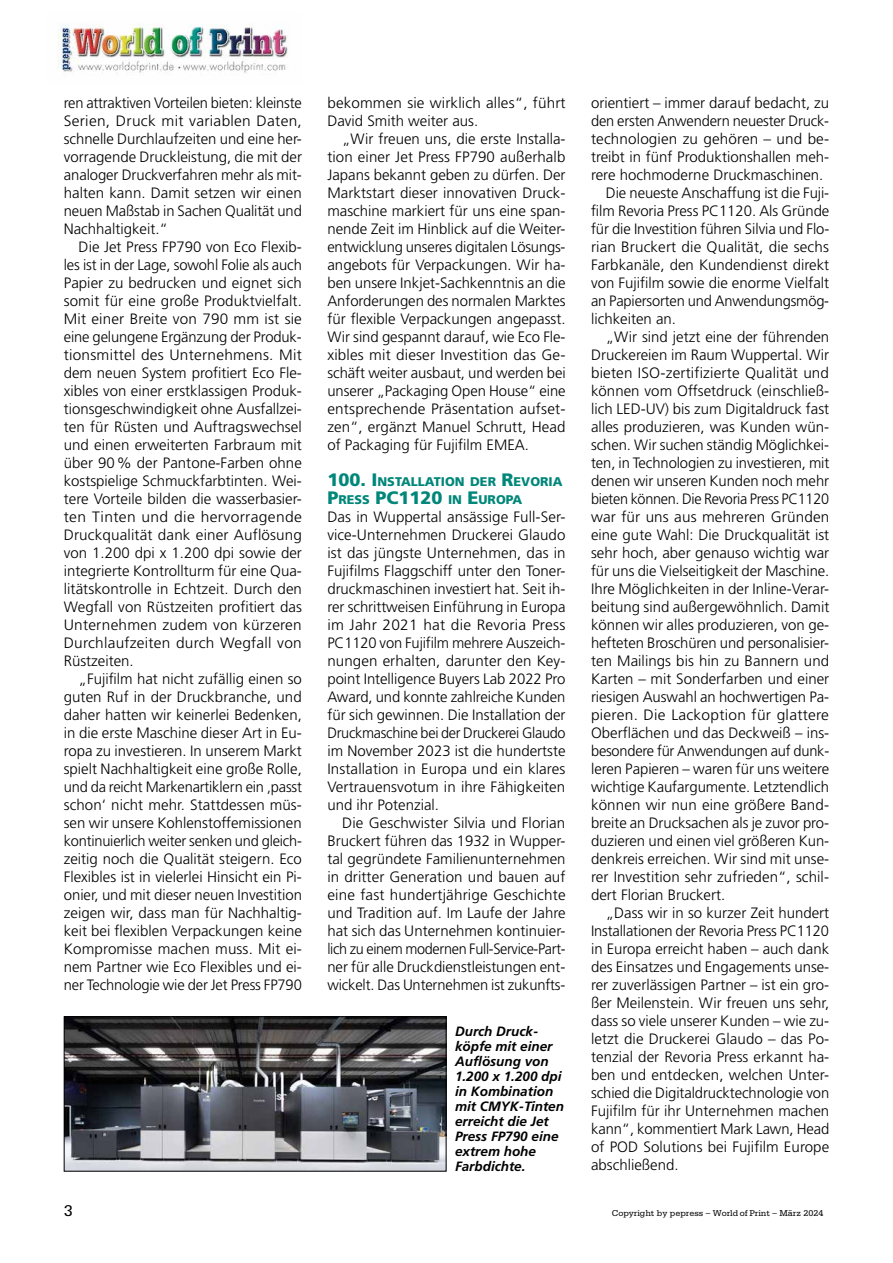
<style>
.page{position:relative;width:893px;height:1263px;background:#fff}
.page>*{position:absolute;margin:0;border:0;box-sizing:border-box;transform-origin:0 0}
.t1{font:16.5px "Serifa";color:#000}
.t2{font:300 15px/18px "Frutiger";color:#000;text-align:justify}
.t3{font:300 15px "Frutiger";letter-spacing:-.02em;color:#000;scale:.96 1}
.t4{font:italic 700 13.5px/15px "Frutiger";color:#000}
.t5{font:900 12.6px/18px "Frutiger";color:#00877a}
.t6{font:9px "Serifa";color:#000}
.s1{font-size:18px}
</style>
<div class="page">
<img style="left:66px;top:1018px;width:378px;height:151px">
<div style="left:64px;top:1016px;width:382px;height:155px;border:1px solid #000"></div>
<img style="left:58px;top:23px;width:230px;height:50px">
<p class="t2" style="left:64px;top:94px;width:240px">ren attraktiven Vorteilen bieten: kleinste Serien, Druck mit variablen Daten, schnelle Durchlaufzeiten und eine her&shy;vorragende Druckleistung, die mit der analoger Druckverfahren mehr als mit&shy;halten kann. Damit setzen wir einen neuen Maßstab in Sachen Qualität und Nachhaltigkeit.“</p>
<p class="t2" style="left:64px;top:238px;width:240px;text-indent:15px">Die Jet Press FP790 von Eco Flexib&shy;les ist in der Lage, sowohl Folie als auch Papier zu bedrucken und eignet sich somit für eine große Produktvielfalt.<br>Mit einer Breite von 790 mm ist sie eine gelungene Ergänzung der Produk&shy;tionsmittel des Unternehmens. Mit dem neuen System profitiert Eco Fle&shy;xibles von einer erstklassigen Produk&shy;tionsgeschwindigkeit ohne Ausfallzei&shy;ten für Rüsten und Auftragswechsel und einen erweiterten Farbraum mit über 90 % der Pantone-Farben ohne kostspielige Schmuckfarbtinten. Wei&shy;tere Vorteile bilden die wasserbasier&shy;ten Tinten und die hervorragende Druckqualität dank einer Auflösung von 1.200 dpi x 1.200 dpi sowie der integrierte Kontrollturm für eine Qua&shy;litätskontrolle in Echtzeit. Durch den Wegfall von Rüstzeiten profitiert das Unternehmen zudem von kürzeren Durchlaufzeiten durch Wegfall von Rüstzeiten.</p>
<p class="t2" style="left:64px;top:670px;width:240px;text-indent:15px">„Fujifilm hat nicht zufällig einen so guten Ruf in der Druckbranche, und daher hatten wir keinerlei Bedenken, in die erste Maschine dieser Art in Eu&shy;ropa zu investieren. In unserem Markt spielt Nachhaltigkeit eine große Rolle, und da reicht Markenartiklern ein ‚passt schon‘ nicht mehr. Stattdessen müs&shy;sen wir unsere Kohlenstoffemissionen kontinuierlich weiter senken und gleich&shy;zeitig noch die Qualität steigern. Eco Flexibles ist in vielerlei Hinsicht ein Pi&shy;onier, und mit dieser neuen Investition zeigen wir, dass man für Nachhaltig&shy;keit bei flexiblen Verpackungen keine Kompromisse machen muss. Mit ei&shy;nem Partner wie Eco Flexibles und ei&shy;ner Technologie wie der Jet Press FP790</p>
<p class="t2" style="left:327px;top:94px;width:240px">bekommen sie wirklich alles“, führt<br>David Smith weiter aus.</p>
<p class="t2" style="left:327px;top:130px;width:240px;text-indent:15px">„Wir freuen uns, die erste Installa&shy;tion einer Jet Press FP790 außerhalb Japans bekannt geben zu dürfen. Der Marktstart dieser innovativen Druck&shy;maschine markiert für uns eine span&shy;nende Zeit im Hinblick auf die Weiter&shy;entwicklung unseres digitalen Lösungs&shy;angebots für Verpackungen. Wir ha&shy;ben unsere Inkjet-Sachkenntnis an die Anforderungen des normalen Marktes für flexible Verpackungen angepasst.<br>Wir sind gespannt darauf, wie Eco Fle&shy;xibles mit dieser Investition das Ge&shy;schäft weiter ausbaut, und werden bei unserer „Packaging Open House“ eine entsprechende Präsentation aufset&shy;zen“, ergänzt Manuel Schrutt, Head of Packaging für Fujifilm EMEA.</p>
<p class="t5" style="left:327px;top:472px;width:237px"><span class="s1">100. I</span>NSTALLATION DER <span class="s1">R</span>EVORIA<br><span class="s1">P</span>RESS <span class="s1">PC1120</span> IN <span class="s1">E</span>UROPA</p>
<p class="t2" style="left:327px;top:508px;width:240px">Das in Wuppertal ansässige Full-Ser&shy;vice-Unternehmen Druckerei Glaudo ist das jüngste Unternehmen, das in Fujifilms Flaggschiff unter den Toner&shy;druckmaschinen investiert hat. Seit ih&shy;rer schrittweisen Einführung in Europa im Jahr 2021 hat die Revoria Press PC1120 von Fujifilm mehrere Auszeich&shy;nungen erhalten, darunter den Key&shy;point Intelligence Buyers Lab 2022 Pro Award, und konnte zahlreiche Kunden für sich gewinnen. Die Installation der Druckmaschine bei der Druckerei Glaudo im November 2023 ist die hundertste Installation in Europa und ein klares Vertrauensvotum in ihre Fähigkeiten und ihr Potenzial.</p>
<p class="t2" style="left:327px;top:814px;width:240px;text-indent:15px">Die Geschwister Silvia und Florian Bruckert führen das 1932 in Wupper&shy;tal gegründete Familienunternehmen in dritter Generation und bauen auf eine fast hundertjährige Geschichte und Tradition auf. Im Laufe der Jahre hat sich das Unternehmen kontinuier&shy;lich zu einem modernen Full-Service-Part&shy;ner für alle Druckdienstleistungen ent&shy;wickelt. Das Unternehmen ist zukunfts-</p>
<p class="t4" style="left:455px;top:1023px;width:111px">Durch Druck&shy;köpfe mit einer<br>Auflösung von<br>1.200 x 1.200 dpi in Kombination mit CMYK-Tinten erreicht die Jet<br>Press FP790 eine extrem hohe<br>Farbdichte.</p>
<p class="t2" style="left:591px;top:94px;width:240px">orientiert – immer darauf bedacht, zu</p>
<p class="t2" style="left:591px;top:112px;width:240px">den ersten Anwendern neuester Druck-</p>
<p class="t2" style="left:591px;top:130px;width:240px">technologien zu gehören – und be-</p>
<p class="t2" style="left:591px;top:148px;width:240px">treibt in fünf Produktionshallen meh-</p>
<p class="t2" style="left:591px;top:166px;width:234px">rere hochmoderne Druckmaschinen.</p>
<p class="t2" style="left:606px;top:184px;width:224px">Die neueste Anschaffung ist die Fuji-</p>
<p class="t2" style="left:591px;top:202px;width:240px">film Revoria Press PC1120. Als Gründe</p>
<p class="t2" style="left:591px;top:220px;width:240px">für die Investition führen Silvia und Flo-</p>
<p class="t2" style="left:591px;top:238px;width:239px">rian Bruckert die Qualität, die sechs</p>
<p class="t2" style="left:591px;top:256px;width:240px">Farbkanäle, den Kundendienst direkt</p>
<p class="t2" style="left:591px;top:274px;width:240px">von Fujifilm sowie die enorme Vielfalt</p>
<p class="t2" style="left:591px;top:292px;width:240px">an Papiersorten und Anwendungsmög-</p>
<p class="t2" style="left:591px;top:310px;width:87px">lichkeiten an.</p>
<p class="t2" style="left:606px;top:328px;width:225px">„Wir sind jetzt eine der führenden</p>
<p class="t2" style="left:591px;top:346px;width:240px">Druckereien im Raum Wuppertal. Wir</p>
<p class="t2" style="left:591px;top:364px;width:240px">bieten ISO-zertifizierte Qualität und</p>
<p class="t2" style="left:591px;top:382px;width:240px">können vom Offsetdruck (einschließ-</p>
<p class="t2" style="left:591px;top:400px;width:240px">lich LED-UV) bis zum Digitaldruck fast</p>
<p class="t2" style="left:591px;top:418px;width:240px">alles produzieren, was Kunden wün-</p>
<p class="t2" style="left:591px;top:436px;width:240px">schen. Wir suchen ständig Möglichkei-</p>
<p class="t2" style="left:591px;top:454px;width:240px">ten, in Technologien zu investieren, mit</p>
<p class="t2" style="left:591px;top:472px;width:240px">denen wir unseren Kunden noch mehr</p>
<p class="t3" style="left:591px;top:490px;width:249px">bieten können. Die Revoria Press PC1120</p>
<p class="t2" style="left:591px;top:508px;width:240px">war für uns aus mehreren Gründen</p>
<p class="t2" style="left:591px;top:526px;width:240px">eine gute Wahl: Die Druckqualität ist</p>
<p class="t2" style="left:591px;top:544px;width:240px">sehr hoch, aber genauso wichtig war</p>
<p class="t2" style="left:591px;top:562px;width:240px">für uns die Vielseitigkeit der Maschine.</p>
<p class="t2" style="left:591px;top:580px;width:240px">Ihre Möglichkeiten in der Inline-Verar-</p>
<p class="t2" style="left:591px;top:598px;width:240px">beitung sind außergewöhnlich. Damit</p>
<p class="t2" style="left:591px;top:616px;width:240px">können wir alles produzieren, von ge-</p>
<p class="t2" style="left:591px;top:634px;width:240px">hefteten Broschüren und personalisier-</p>
<p class="t2" style="left:591px;top:652px;width:240px">ten Mailings bis hin zu Bannern und</p>
<p class="t2" style="left:591px;top:670px;width:240px">Karten – mit Sonderfarben und einer</p>
<p class="t2" style="left:591px;top:688px;width:240px">riesigen Auswahl an hochwertigen Pa-</p>
<p class="t2" style="left:591px;top:706px;width:239px">pieren. Die Lackoption für glattere</p>
<p class="t2" style="left:591px;top:724px;width:240px">Oberflächen und das Deckweiß – ins-</p>
<p class="t2" style="left:591px;top:742px;width:240px">besondere für Anwendungen auf dunk-</p>
<p class="t2" style="left:591px;top:760px;width:240px">leren Papieren – waren für uns weitere</p>
<p class="t2" style="left:591px;top:778px;width:239px">wichtige Kaufargumente. Letztendlich</p>
<p class="t2" style="left:591px;top:796px;width:240px">können wir nun eine größere Band-</p>
<p class="t2" style="left:591px;top:814px;width:240px">breite an Drucksachen als je zuvor pro-</p>
<p class="t2" style="left:591px;top:832px;width:240px">duzieren und einen viel größeren Kun-</p>
<p class="t2" style="left:591px;top:850px;width:240px">denkreis erreichen. Wir sind mit unse-</p>
<p class="t2" style="left:591px;top:868px;width:240px">rer Investition sehr zufrieden“, schil-</p>
<p class="t2" style="left:591px;top:886px;width:136px">dert Florian Bruckert.</p>
<p class="t2" style="left:606px;top:904px;width:225px">„Dass wir in so kurzer Zeit hundert</p>
<p class="t2" style="left:591px;top:922px;width:240px">Installationen der Revoria Press PC1120</p>
<p class="t2" style="left:591px;top:940px;width:240px">in Europa erreicht haben – auch dank</p>
<p class="t2" style="left:591px;top:958px;width:240px">des Einsatzes und Engagements unse-</p>
<p class="t2" style="left:591px;top:976px;width:240px">rer zuverlässigen Partner – ist ein gro-</p>
<p class="t2" style="left:591px;top:994px;width:240px">ßer Meilenstein. Wir freuen uns sehr,</p>
<p class="t2" style="left:591px;top:1012px;width:240px">dass so viele unserer Kunden – wie zu-</p>
<p class="t2" style="left:591px;top:1030px;width:240px">letzt die Druckerei Glaudo – das Po-</p>
<p class="t2" style="left:591px;top:1048px;width:240px">tenzial der Revoria Press erkannt ha-</p>
<p class="t2" style="left:591px;top:1066px;width:240px">ben und entdecken, welchen Unter-</p>
<p class="t2" style="left:591px;top:1084px;width:240px">schied die Digitaldrucktechnologie von</p>
<p class="t2" style="left:591px;top:1102px;width:240px">Fujifilm für ihr Unternehmen machen</p>
<p class="t2" style="left:591px;top:1120px;width:240px">kann“, kommentiert Mark Lawn, Head</p>
<p class="t2" style="left:591px;top:1138px;width:240px">of POD Solutions bei Fujifilm Europe</p>
<p class="t2" style="left:591px;top:1156px;width:89px">abschließend.</p>
<p class="t1" style="left:64px;top:1201px;width:11px">3</p>
<p class="t6" style="left:612px;top:1208px;width:213px">Copyright by pepress – World of Print – März 2024</p>
</div>
